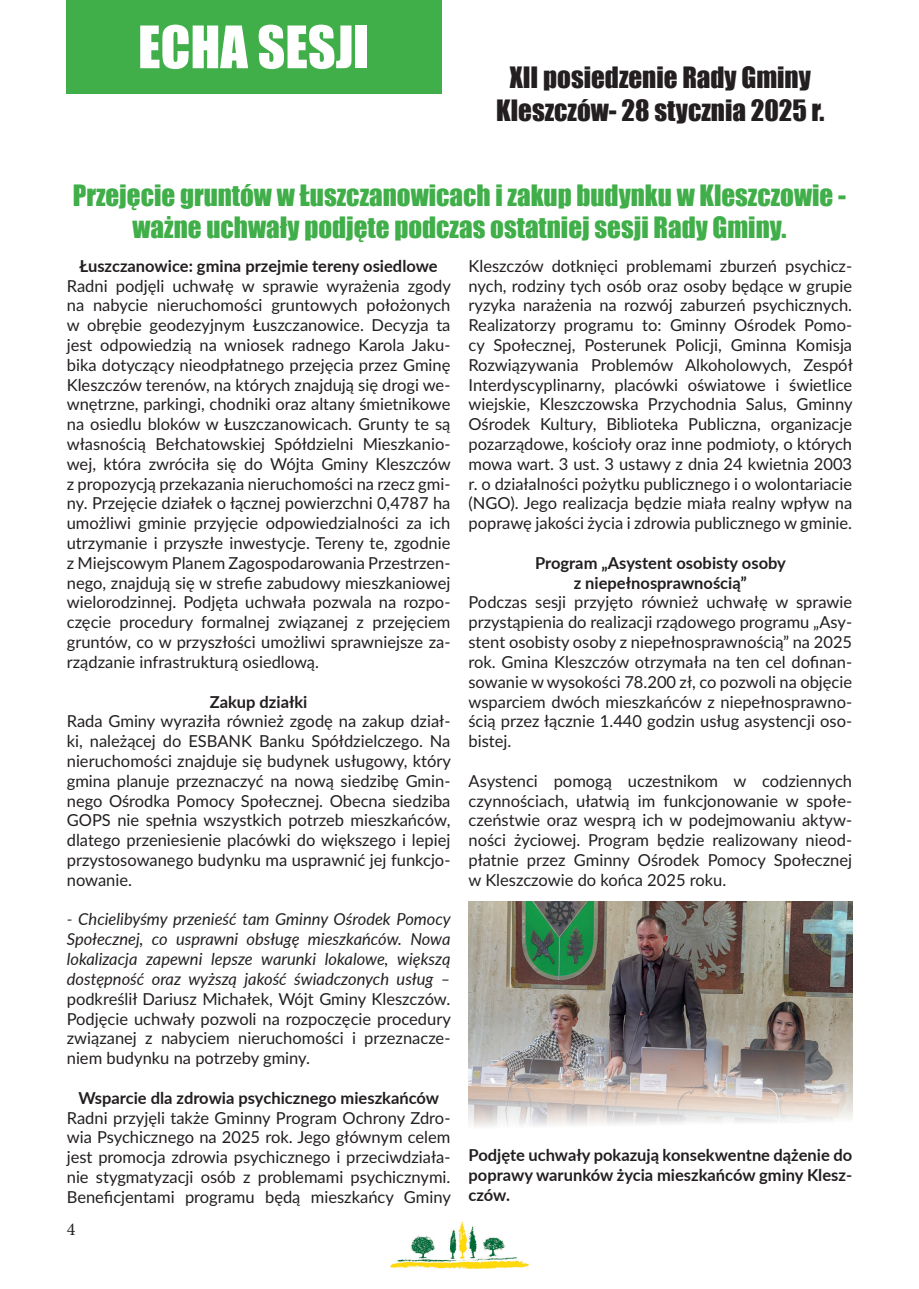
<style>
.page{position:relative;width:919px;height:1289px;background:#fff}
.page>*{position:absolute;margin:0;border:0;box-sizing:border-box;transform-origin:0 0}
.t1{font:54px "Impact";color:#fff}
.t2{font:27px/32.4px "Impact";color:#40ae49;text-align:center}
.t3{font:27px/32.4px "Impact";color:#231f20;text-align:center}
.t4{font:18px "Minion Pro";color:#231f20}
.t5{font:16.5px/19.8px "Lato";color:#231f20;text-align:justify}
.t6{font:700 16.5px/19.8px "Lato";color:#231f20;text-align:center}
.t7{font:italic 16.5px/19.8px "Lato";color:#231f20;text-align:justify}
</style>
<div class="page">
<img style="left:390px;top:1222px;width:140px;height:46px">
<div style="left:66px;top:0;width:375px;height:94px;background:#40ae49"></div>
<img style="left:468px;top:901px;width:384px;height:226px">
<h1 class="t1" style="left:138px;top:5px;width:233px">ECHA SESJI</h1>
<h2 class="t3" style="left:496px;top:61px;width:329px">XII posiedzenie Rady Gminy<br>Kleszczów- 28 stycznia 2025 r.</h2>
<h2 class="t2" style="left:73px;top:178px;width:774px">Przejęcie gruntów w Łuszczanowicach i zakup budynku w Kleszczowie - ważne uchwały podjęte podczas ostatniej sesji Rady Gminy.</h2>
<p class="t6" style="left:79px;top:255px;width:359px">Łuszczanowice: gmina przejmie tereny osiedlowe</p>
<p class="t5" style="left:67px;top:275px;width:385px">Radni podjęli uchwałę w sprawie wyrażenia zgody na nabycie nieruchomości gruntowych położonych w obrębie geodezyjnym Łuszczanowice. Decyzja ta jest odpowiedzią na wniosek radnego Karola Jaku&shy;bika dotyczący nieodpłatnego przejęcia przez Gminę Kleszczów terenów, na których znajdują się drogi we&shy;wnętrzne, parkingi, chodniki oraz altany śmietnikowe na osiedlu bloków w Łuszczanowicach. Grunty te są własnością Bełchatowskiej Spółdzielni Mieszkanio&shy;wej, która zwróciła się do Wójta Gminy Kleszczów z propozycją przekazania nieruchomości na rzecz gmi&shy;ny. Przejęcie działek o łącznej powierzchni 0,4787 ha umożliwi gminie przyjęcie odpowiedzialności za ich utrzymanie i przyszłe inwestycje. Tereny te, zgodnie z Miejscowym Planem Zagospodarowania Przestrzen&shy;nego, znajdują się w strefie zabudowy mieszkaniowej wielorodzinnej. Podjęta uchwała pozwala na rozpo&shy;częcie procedury formalnej związanej z przejęciem gruntów, co w przyszłości umożliwi sprawniejsze za&shy;rządzanie infrastrukturą osiedlową.</p>
<p class="t6" style="left:210px;top:691px;width:99px">Zakup działki</p>
<p class="t5" style="left:67px;top:710px;width:385px">Rada Gminy wyraziła również zgodę na zakup dział&shy;ki, należącej do ESBANK Banku Spółdzielczego. Na nieruchomości znajduje się budynek usługowy, który gmina planuje przeznaczyć na nową siedzibę Gmin&shy;nego Ośrodka Pomocy Społecznej. Obecna siedziba GOPS nie spełnia wszystkich potrzeb mieszkańców, dlatego przeniesienie placówki do większego i lepiej przystosowanego budynku ma usprawnić jej funkcjo&shy;nowanie.</p>
<p class="t7" style="left:67px;top:908px;width:385px">- Chcielibyśmy przenieść tam Gminny Ośrodek Pomocy Społecznej, co usprawni obsługę mieszkańców. Nowa lokalizacja zapewni lepsze warunki lokalowe, większą dostępność oraz wyższą jakość świadczonych usług –</p>
<p class="t5" style="left:67px;top:988px;width:385px">podkreślił Dariusz Michałek, Wójt Gminy Kleszczów.<br>Podjęcie uchwały pozwoli na rozpoczęcie procedury związanej z nabyciem nieruchomości i przeznacze&shy;niem budynku na potrzeby gminy.</p>
<p class="t6" style="left:78px;top:1087px;width:362px">Wsparcie dla zdrowia psychicznego mieszkańców</p>
<p class="t5" style="left:67px;top:1106px;width:385px">Radni przyjęli także Gminny Program Ochrony Zdro&shy;wia Psychicznego na 2025 rok. Jego głównym celem jest promocja zdrowia psychicznego i przeciwdziała&shy;nie stygmatyzacji osób z problemami psychicznymi.<br>Beneficjentami programu będą mieszkańcy Gminy</p>
<p class="t4" style="left:67px;top:1217px;width:10px">4</p>
<p class="t5" style="left:468px;top:255px;width:386px">Kleszczów dotknięci problemami zburzeń psychicz&shy;nych, rodziny tych osób oraz osoby będące w grupie ryzyka narażenia na rozwój zaburzeń psychicznych.<br>Realizatorzy programu to: Gminny Ośrodek Pomo&shy;cy Społecznej, Posterunek Policji, Gminna Komisja Rozwiązywania Problemów Alkoholowych, Zespół Interdyscyplinarny, placówki oświatowe i świetlice wiejskie, Kleszczowska Przychodnia Salus, Gminny Ośrodek Kultury, Biblioteka Publiczna, organizacje pozarządowe, kościoły oraz inne podmioty, o których mowa wart. 3 ust. 3 ustawy z dnia 24 kwietnia 2003 r. o działalności pożytku publicznego i o wolontariacie (NGO). Jego realizacja będzie miała realny wpływ na poprawę jakości życia i zdrowia publicznego w gminie.</p>
<p class="t6" style="left:535px;top:552px;width:252px">Program „Asystent osobisty osoby z niepełnosprawnością”</p>
<p class="t5" style="left:468px;top:592px;width:385px">Podczas sesji przyjęto również uchwałę w sprawie przystąpienia do realizacji rządowego programu „Asy&shy;stent osobisty osoby z niepełnosprawnością” na 2025 rok. Gmina Kleszczów otrzymała na ten cel dofinan&shy;sowanie w wysokości 78.200 zł, co pozwoli na objęcie wsparciem dwóch mieszkańców z niepełnosprawno&shy;ścią przez łącznie 1.440 godzin usług asystencji oso&shy;bistej.</p>
<p class="t5" style="left:468px;top:770px;width:385px">Asystenci pomogą uczestnikom w codziennych czynnościach, ułatwią im funkcjonowanie w społe&shy;czeństwie oraz wesprą ich w podejmowaniu aktyw&shy;ności życiowej. Program będzie realizowany nieod&shy;płatnie przez Gminny Ośrodek Pomocy Społecznej w Kleszczowie do końca 2025 roku.</p>
<p class="t6" style="left:468px;top:1144px;width:385px;text-align:justify">Podjęte uchwały pokazują konsekwentne dążenie do poprawy warunków życia mieszkańców gminy Klesz&shy;czów.</p>
</div>
